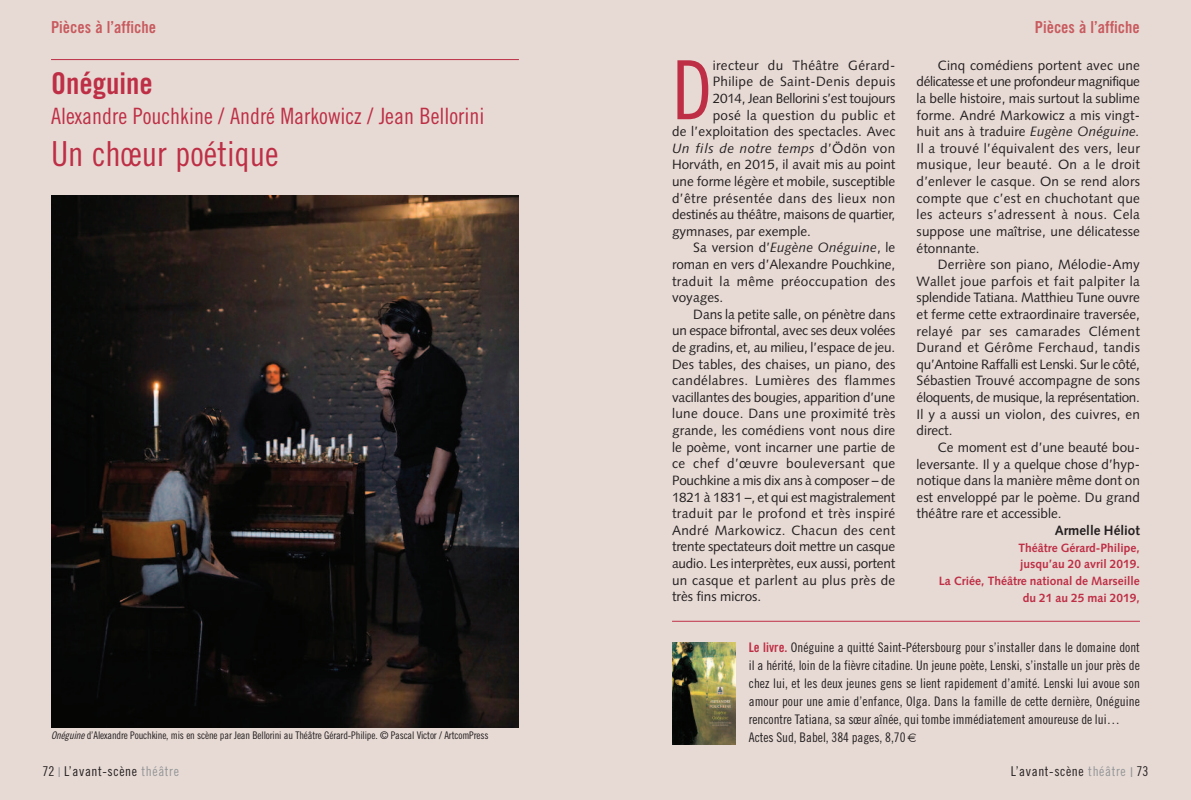
<style>
.page{position:relative;width:1191px;height:800px;background:#fff}
.page>*{position:absolute;margin:0;border:0;box-sizing:border-box;transform-origin:0 0}
.t1{font:81.6px "Trade Gothic Cond Eighteen";color:#be2f46}
.t2{font:34.5px "Trade Gothic Cond Eighteen";color:#be2f46}
.t3{font:30px "Trade Gothic Bold Cond Twenty";color:#be2f46}
.t4{font:22.5px "Trade Gothic Cond Eighteen";color:#be2f46}
.t5{font:16.5px "Trade Gothic Bold Cond Twenty";color:#c85b5f}
.t6{font:13.5px/16.6px "Syntax";color:#231f20;text-align:justify}
.t7{font:13.5px "Syntax";letter-spacing:.03em;color:#231f20}
.t8{font:13.5px "Syntax";letter-spacing:-.02em;color:#231f20}
.t9{font:13.5px "Syntax";letter-spacing:.025em;color:#231f20}
.t10{font:13.5px "Trade Gothic Cond Eighteen";letter-spacing:.045em;color:#231f20}
.t11{font:italic 13.5px "Syntax";letter-spacing:.03em;color:#231f20}
.t12{font:700 13.5px "Syntax";color:#231f20}
.t13{font:13.2px/18px "Trade Gothic Cond Eighteen";color:#231f20}
.t14{font:700 12px/16.6px "Syntax";color:#be2f46;text-align:right}
.t15{font:10.5px "Trade Gothic Cond Eighteen";letter-spacing:-.015em;color:#231f20}
.s1{font-style:normal}
.s2{font-style:italic}
.s3{font-family:"Trade Gothic Cond Eighteen Obl"}
.s4{font-family:"Trade Gothic Bold Cond Twenty";color:#be2f46}
.s5{color:#939598}
</style>
<div class="page">
<div style="left:0;top:0;width:1191px;height:799px;background:#e7dad4"></div>
<img style="left:51px;top:196px;width:468px;height:531px">
<hr style="left:51px;top:59px;width:468px;height:1px;background:#be2f46">
<hr style="left:672px;top:620px;width:468px;height:1px;background:#be2f46">
<img style="left:672px;top:642px;width:64px;height:102px">
<p class="t5" style="left:51px;top:21px;width:107px">Pièces à l’affiche</p>
<p class="t5" style="left:1034px;top:21px;width:107px">Pièces à l’affiche</p>
<h3 class="t3" style="left:51px;top:72px;width:103px">Onéguine</h3>
<h3 class="t4" style="left:51px;top:108px;width:435px">Alexandre Pouchkine / André Markowicz / Jean Bellorini</h3>
<h2 class="t2" style="left:51px;top:141px;width:229px">Un chœur poétique</h2>
<h1 class="t1" style="left:672px;top:60px;width:42px">D</h1>
<p class="t7" style="left:712px;top:60px;width:184px">irecteur du Théâtre Gérard-</p>
<p class="t7" style="left:712px;top:76px;width:184px">Philipe de Saint-Denis depuis</p>
<p class="t6" style="left:712px;top:91px;width:184px">2014, Jean Bellorini s’est toujours</p>
<p class="t7" style="left:712px;top:109px;width:184px">posé la question du public et</p>
<p class="t6" style="left:672px;top:124px;width:225px">de l’exploitation des spectacles. Avec</p>
<p class="t11" style="left:672px;top:143px;width:225px">Un fils de notre temps <span class="s1">d’Ödön von</span></p>
<p class="t6" style="left:672px;top:157px;width:225px">Horváth, en 2015, il avait mis au point</p>
<p class="t6" style="left:672px;top:174px;width:225px">une forme légère et mobile, susceptible</p>
<p class="t7" style="left:672px;top:192px;width:225px">d’être présentée dans des lieux non</p>
<p class="t6" style="left:672px;top:207px;width:225px">destinés au théâtre, maisons de quartier,</p>
<p class="t6" style="left:672px;top:224px;width:140px">gymnases, par exemple.</p>
<p class="t6" style="left:693px;top:240px;width:203px">Sa version d’<span class="s2">Eugène Onéguine</span>, le</p>
<p class="t6" style="left:672px;top:257px;width:225px">roman en vers d’Alexandre Pouchkine,</p>
<p class="t7" style="left:672px;top:275px;width:225px">traduit la même préoccupation des</p>
<p class="t6" style="left:672px;top:290px;width:53px">voyages.</p>
<p class="t6" style="left:693px;top:307px;width:203px">Dans la petite salle, on pénètre dans</p>
<p class="t8" style="left:672px;top:325px;width:225px">un espace bifrontal, avec ses deux volées</p>
<p class="t6" style="left:672px;top:340px;width:225px">de gradins, et, au milieu, l’espace de jeu.</p>
<p class="t6" style="left:672px;top:357px;width:225px">Des tables, des chaises, un piano, des</p>
<p class="t7" style="left:672px;top:375px;width:225px">candélabres. Lumières des flammes</p>
<p class="t6" style="left:672px;top:390px;width:225px">vacillantes des bougies, apparition d’une</p>
<p class="t9" style="left:672px;top:408px;width:225px">lune douce. Dans une proximité très</p>
<p class="t6" style="left:672px;top:423px;width:225px">grande, les comédiens vont nous dire</p>
<p class="t6" style="left:672px;top:440px;width:225px">le poème, vont incarner une partie de</p>
<p class="t7" style="left:672px;top:458px;width:225px">ce chef d’œuvre bouleversant que</p>
<p class="t6" style="left:672px;top:473px;width:225px">Pouchkine a mis dix ans à composer – de</p>
<p class="t8" style="left:672px;top:491px;width:225px">1821 à 1831 –, et qui est magistralement</p>
<p class="t7" style="left:672px;top:508px;width:225px">traduit par le profond et très inspiré</p>
<p class="t7" style="left:672px;top:524px;width:225px">André Markowicz. Chacun des cent</p>
<p class="t6" style="left:672px;top:539px;width:225px">trente spectateurs doit mettre un casque</p>
<p class="t6" style="left:672px;top:556px;width:225px">audio. Les interprètes, eux aussi, portent</p>
<p class="t9" style="left:672px;top:574px;width:225px">un casque et parlent au plus près de</p>
<p class="t6" style="left:672px;top:589px;width:91px">très fins micros.</p>
<p class="t6" style="left:916px;top:58px;width:225px;text-indent:21px">Cinq comédiens portent avec une délicatesse et une profondeur magnifique la belle histoire, mais surtout la sublime forme. André Markowicz a mis vingt&shy;huit ans à traduire <span class="s2">Eugène Onéguine.<br></span>Il a trouvé l’équivalent des vers, leur musique, leur beauté. On a le droit d’enlever le casque. On se rend alors compte que c’est en chuchotant que les acteurs s’adressent à nous. Cela suppose une maîtrise, une délicatesse étonnante.</p>
<p class="t6" style="left:916px;top:257px;width:225px;text-indent:21px">Derrière son piano, Mélodie-Amy Wallet joue parfois et fait palpiter la splendide Tatiana. Matthieu Tune ouvre et ferme cette extraordinaire traversée, relayé par ses camarades Clément Durand et Gérôme Ferchaud, tandis qu’Antoine Raffalli est Lenski. Sur le côté, Sébastien Trouvé accompagne de sons éloquents, de musique, la représentation.<br>Il y a aussi un violon, des cuivres, en direct.</p>
<p class="t6" style="left:916px;top:440px;width:225px;text-indent:21px">Ce moment est d’une beauté bou&shy;leversante. Il y a quelque chose d’hyp&shy;notique dans la manière même dont on est enveloppé par le poème. Du grand théâtre rare et accessible.</p>
<p class="t12" style="left:1054px;top:525px;width:87px">Armelle Héliot</p>
<p class="t14" style="left:939px;top:540px;width:202px">Théâtre Gérard-Philipe,<br>jusqu’au 20 avril 2019.<br>La Criée, Théâtre national de Marseille du 21 au 25 mai 2019,</p>
<p class="t15" style="left:51px;top:731px;width:439px"><span class="s3">Onéguine</span> d’Alexandre Pouchkine, mis en scène par Jean Bellorini au Théâtre Gérard-Philipe. © Pascal Victor / ArtcomPress</p>
<p class="t13" style="left:749px;top:639px;width:393px"><span class="s4">Le livre.</span> Onéguine a quitté Saint-Pétersbourg pour s’installer dans le domaine dont il a hérité, loin de la fièvre citadine. Un jeune poète, Lenski, s’installe un jour près de chez lui, et les deux jeunes gens se lient rapidement d’amité. Lenski lui avoue son amour pour une amie d’enfance, Olga. Dans la famille de cette dernière, Onéguine rencontre Tatiana, sa sœur aînée, qui tombe immédiatement amoureuse de lui… Actes Sud, Babel, 384 pages, 8,70</p>
<p class="t10" style="left:43px;top:765px;width:138px">72 <span class="s5">I</span> L’avant-scène <span class="s5">théâtre</span></p>
<p class="t10" style="left:1010px;top:765px;width:139px">L’avant-scène <span class="s5">théâtre I</span> 73</p>
</div>
